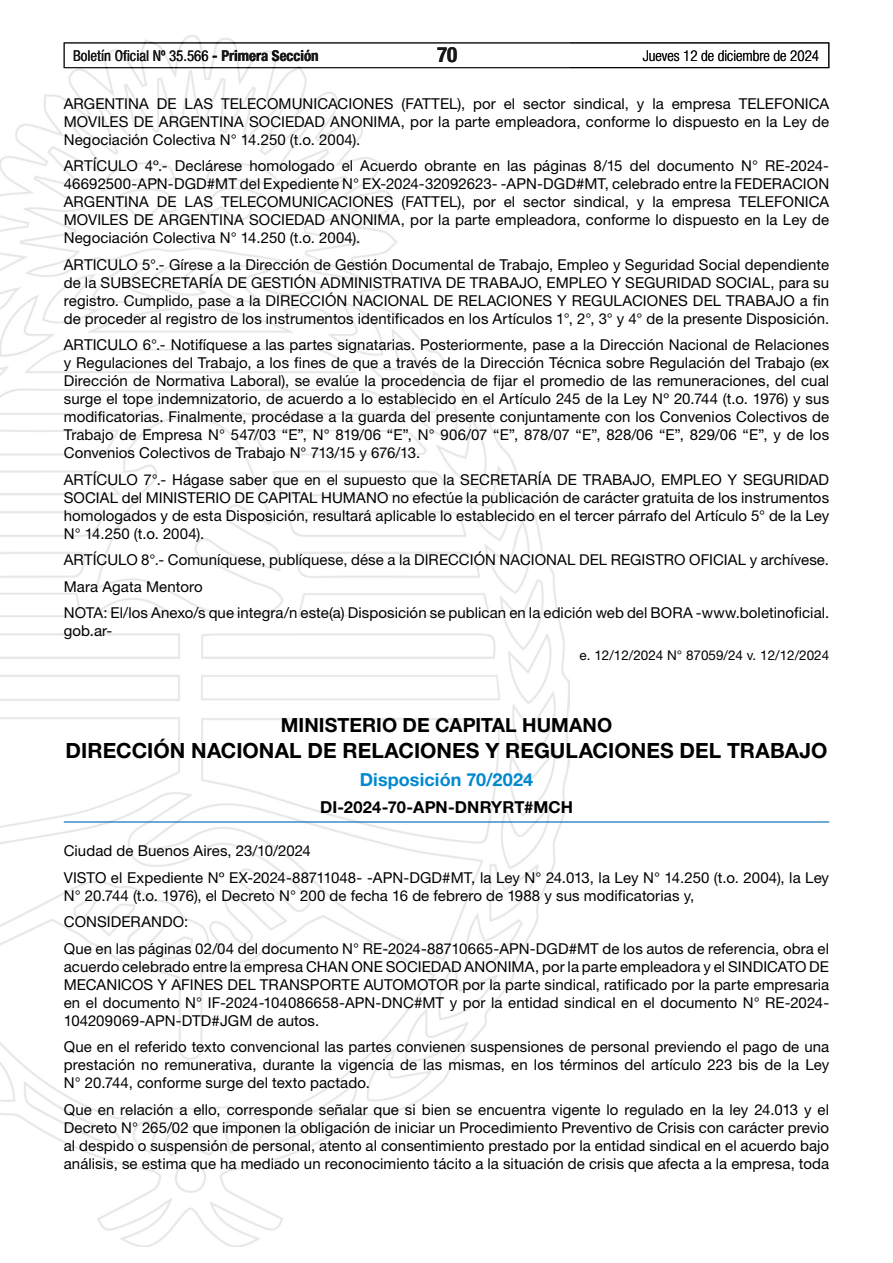
<style>
.page{position:relative;width:893px;height:1263px;background:#fff}
.page>*{position:absolute;margin:0;border:0;box-sizing:border-box;transform-origin:0 0}
.t1{font:700 21px "Helvetica Neue LT Std";color:#000}
.t2{font:700 condensed 21px "Helvetica Neue LT Std";color:#000}
.t3{font:700 19.5px "Helvetica Neue LT Std";letter-spacing:.005em;color:#000}
.t4{font:700 18px "Helvetica Neue LT Std";letter-spacing:.005em;color:#0089cf}
.t5{font:700 16.5px "Helvetica Neue LT Std";letter-spacing:.01em;color:#000}
.t6{font:15px/18px "Helvetica Neue LT Std";letter-spacing:.005em;color:#000;text-align:justify}
.t7{font:condensed 15px "Helvetica Neue LT Std";color:#000}
.t8{font:300 condensed 15px "Helvetica Neue LT Std";color:#000}
.t9{font:13.5px "Helvetica Neue LT Std";color:#000}
.s1{font-weight:700}
</style>
<div class="page">
<div style="left:64px;top:43px;width:765px;height:25px;border:1px solid #000"></div>
<img style="left:0;top:35px;width:569px;height:1211px">
<hr style="left:64px;top:821px;width:765px;height:1px;background:#0066b3">
<p class="t7" style="left:73px;top:47px;width:247px">Boletín Oficial Nº 35.566 <span class="s1">- Primera Sección</span></p>
<h1 class="t2" style="left:437px;top:42px;width:22px">70</h1>
<p class="t8" style="left:643px;top:47px;width:178px">Jueves 12 de diciembre de 2024</p>
<p class="t6" style="left:64px;top:94px;width:767px">ARGENTINA DE LAS TELECOMUNICACIONES (FATTEL), por el sector sindical, y la empresa TELEFONICA MOVILES DE ARGENTINA SOCIEDAD ANONIMA, por la parte empleadora, conforme lo dispuesto en la Ley de Negociación Colectiva N° 14.250 (t.o. 2004).</p>
<p class="t6" style="left:64px;top:156px;width:767px">ARTÍCULO 4º.- Declárese homologado el Acuerdo obrante en las páginas 8/15 del documento N° RE-2024- 46692500-APN-DGD#MT del Expediente N° EX-2024-32092623- -APN-DGD#MT, celebrado entre la FEDERACION ARGENTINA DE LAS TELECOMUNICACIONES (FATTEL), por el sector sindical, y la empresa TELEFONICA MOVILES DE ARGENTINA SOCIEDAD ANONIMA, por la parte empleadora, conforme lo dispuesto en la Ley de Negociación Colectiva N° 14.250 (t.o. 2004).</p>
<p class="t6" style="left:64px;top:255px;width:767px">ARTICULO 5°.- Gírese a la Dirección de Gestión Documental de Trabajo, Empleo y Seguridad Social dependiente de la SUBSECRETARÍA DE GESTIÓN ADMINISTRATIVA DE TRABAJO, EMPLEO Y SEGURIDAD SOCIAL, para su registro. Cumplido, pase a la DIRECCIÓN NACIONAL DE RELACIONES Y REGULACIONES DEL TRABAJO a fin de proceder al registro de los instrumentos identificados en los Artículos 1°, 2°, 3° y 4° de la presente Disposición.</p>
<p class="t6" style="left:64px;top:335px;width:767px">ARTICULO 6°.- Notifíquese a las partes signatarias. Posteriormente, pase a la Dirección Nacional de Relaciones y Regulaciones del Trabajo, a los fines de que a través de la Dirección Técnica sobre Regulación del Trabajo (ex Dirección de Normativa Laboral), se evalúe la procedencia de fijar el promedio de las remuneraciones, del cual surge el tope indemnizatorio, de acuerdo a lo establecido en el Artículo 245 de la Ley Nº 20.744 (t.o. 1976) y sus modificatorias. Finalmente, procédase a la guarda del presente conjuntamente con los Convenios Colectivos de Trabajo de Empresa N° 547/03 “E”, N° 819/06 “E”, N° 906/07 “E”, 878/07 “E”, 828/06 “E”, 829/06 “E”, y de los Convenios Colectivos de Trabajo N° 713/15 y 676/13.</p>
<p class="t6" style="left:64px;top:470px;width:767px">ARTÍCULO 7°.- Hágase saber que en el supuesto que la SECRETARÍA DE TRABAJO, EMPLEO Y SEGURIDAD SOCIAL del MINISTERIO DE CAPITAL HUMANO no efectúe la publicación de carácter gratuita de los instrumentos homologados y de esta Disposición, resultará aplicable lo establecido en el tercer párrafo del Artículo 5° de la Ley N° 14.250 (t.o. 2004).</p>
<p class="t6" style="left:64px;top:546px;width:767px;line-height:26.5px;text-align:left">ARTÍCULO 8°.- Comuníquese, publíquese, dése a la DIRECCIÓN NACIONAL DEL REGISTRO OFICIAL y archívese.<br>Mara Agata Mentoro<br>NOTA: El/los Anexo/s que integra/n este(a) Disposición se publican en la edición web del BORA -www.boletinoficial.</p>
<p class="t6" style="left:64px;top:622px;width:50px">gob.ar-</p>
<p class="t9" style="left:580px;top:647px;width:251px">e. 12/12/2024 N° 87059/24 v. 12/12/2024</p>
<h2 class="t3" style="left:281px;top:713px;width:333px">MINISTERIO DE CAPITAL HUMANO</h2>
<h1 class="t1" style="left:66px;top:738px;width:763px">DIRECCIÓN NACIONAL DE RELACIONES Y REGULACIONES DEL TRABAJO</h1>
<p class="t4" style="left:360px;top:769px;width:175px">Disposición 70/2024</p>
<p class="t5" style="left:320px;top:797px;width:254px">DI-2024-70-APN-DNRYRT#MCH</p>
<p class="t6" style="left:64px;top:838px;width:767px;line-height:26.5px">Ciudad de Buenos Aires, 23/10/2024<br>VISTO el Expediente Nº EX-2024-88711048- -APN-DGD#MT, la Ley N° 24.013, la Ley N° 14.250 (t.o. 2004), la Ley</p>
<p class="t6" style="left:64px;top:882px;width:767px;line-height:26.5px;text-align:left">N° 20.744 (t.o. 1976), el Decreto N° 200 de fecha 16 de febrero de 1988 y sus modificatorias y,<br>CONSIDERANDO:<br>Que en las páginas 02/04 del documento N° RE-2024-88710665-APN-DGD#MT de los autos de referencia, obra el</p>
<p class="t6" style="left:64px;top:957px;width:767px">acuerdo celebrado entre la empresa CHAN ONE SOCIEDAD ANONIMA, por la parte empleadora y el SINDICATO DE MECANICOS Y AFINES DEL TRANSPORTE AUTOMOTOR por la parte sindical, ratificado por la parte empresaria en el documento N° IF-2024-104086658-APN-DNC#MT y por la entidad sindical en el documento N° RE-2024- 104209069-APN-DTD#JGM de autos.</p>
<p class="t6" style="left:64px;top:1038px;width:767px">Que en el referido texto convencional las partes convienen suspensiones de personal previendo el pago de una prestación no remunerativa, durante la vigencia de las mismas, en los términos del artículo 223 bis de la Ley N° 20.744, conforme surge del texto pactado.</p>
<p class="t6" style="left:64px;top:1100px;width:767px">Que en relación a ello, corresponde señalar que si bien se encuentra vigente lo regulado en la ley 24.013 y el Decreto N° 265/02 que imponen la obligación de iniciar un Procedimiento Preventivo de Crisis con carácter previo al despido o suspensión de personal, atento al consentimiento prestado por la entidad sindical en el acuerdo bajo análisis, se estima que ha mediado un reconocimiento tácito a la situación de crisis que afecta a la empresa, toda</p>
</div>
